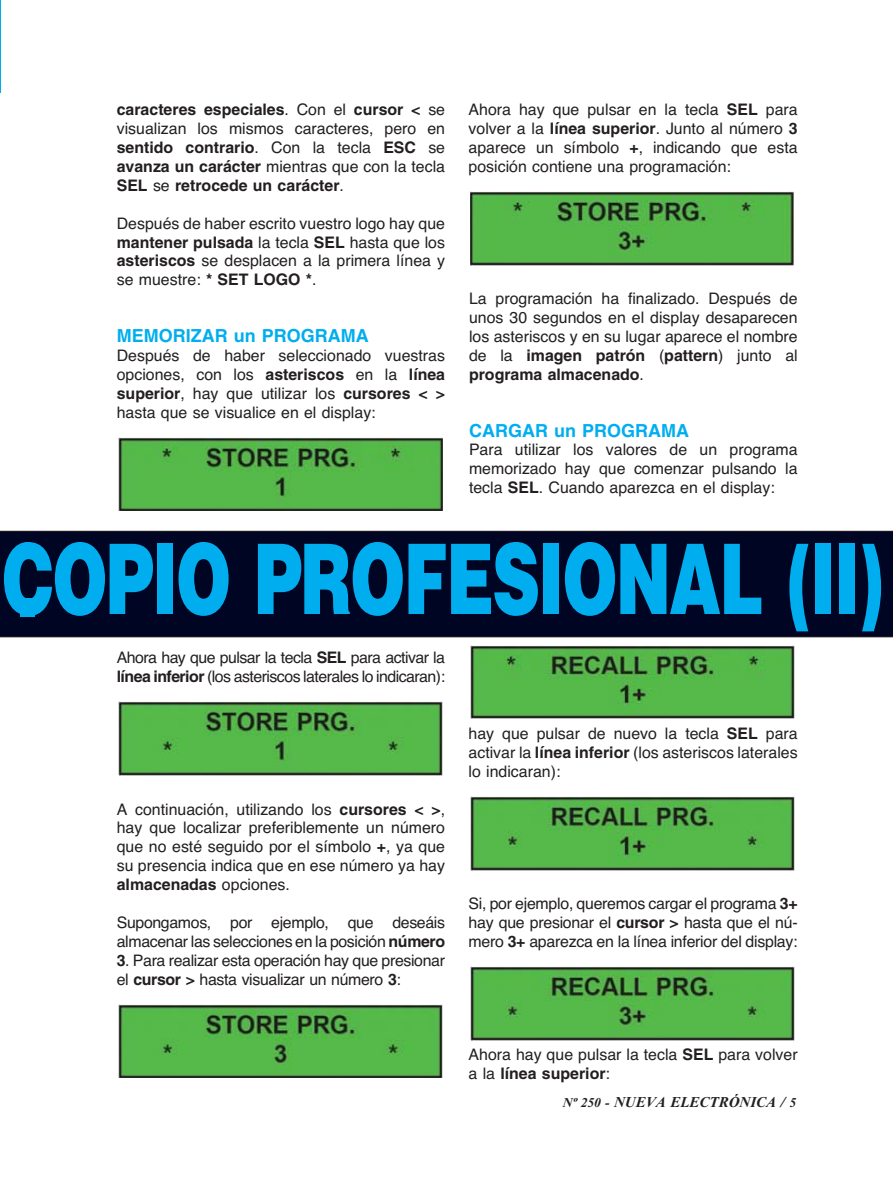
<style>
.page{position:relative;width:893px;height:1191px;background:#fff}
.page>*{position:absolute;margin:0;border:0;box-sizing:border-box;transform-origin:0 0}
.t1{font:900 97.5px "Helvetica";letter-spacing:-.025em;color:#00aeef;scale:.68 1}
.t2{font:900 90px "Helvetica";color:#00aeef;scale:.75 1}
.t3{font:700 18px "Helvetica";color:#00aeef}
.t4{font:15.9px/18.9px "Helvetica";color:#231f20;text-align:justify}
.t5{font:700 15.9px/18.9px "Helvetica";color:#231f20;text-align:justify}
.t6{font:15.9px/18.9px "Helvetica";letter-spacing:-.035em;color:#231f20}
.t7{font:15.9px/18.9px "Helvetica";letter-spacing:-.025em;color:#231f20}
.t8{font:15.9px/18.9px "Helvetica";letter-spacing:-.02em;color:#231f20}
.t9{font:italic 700 15px "Times New Roman";color:#231f20}
.s1{font-weight:400}
.s2{font-weight:700}
.s3{font-size:13.5px}
</style>
<div class="page">
<svg style="left:471px;top:1040px;width:323px;height:1px"></svg>
<img style="left:470px;top:966px;width:324px;height:74px">
<svg style="left:471px;top:870px;width:323px;height:1px"></svg>
<img style="left:470px;top:796px;width:324px;height:74px">
<img style="left:470px;top:645px;width:324px;height:74px">
<div style="left:470px;top:190px;width:324px;height:76px;background:#fdf5fa"></div>
<img style="left:470px;top:192px;width:324px;height:73px">
<img style="left:118px;top:1004px;width:324px;height:74px">
<img style="left:118px;top:702px;width:324px;height:74px">
<img style="left:119px;top:437px;width:323px;height:74px">
<hr style="left:0;top:1px;width:1px;height:92px;background:#00aeef">
<div style="left:0;top:531px;width:892px;height:106px;background:#000524"></div>
<p class="t5" style="left:117px;top:102px;width:330px">caracteres especiales<span class="s1">. Con el</span> cursor &lt; <span class="s1">se visualizan los mismos caracteres, pero en </span>sentido contrario<span class="s1">. Con la tecla</span> ESC <span class="s1">se </span>avanza un carácter <span class="s1">mientras que con la tecla </span>SEL <span class="s1">se</span> retrocede un carácter<span class="s1">.</span></p>
<p class="t4" style="left:117px;top:215px;width:330px">Después de haber escrito vuestro logo hay que <span class="s2">mantener pulsada</span> la tecla <span class="s2">SEL</span> hasta que los <span class="s2">asteriscos</span> se desplacen a la primera línea y se muestre: <span class="s2">* SET LOGO *</span>.</p>
<p class="t3" style="left:117px;top:329px;width:253px">MEMORIZAR un PROGRAMA</p>
<p class="t4" style="left:117px;top:347px;width:330px">Después de haber seleccionado vuestras opciones, con los <span class="s2">asteriscos</span> en la <span class="s2">línea superior</span>, hay que utilizar los <span class="s2">cursores &lt; &gt; </span>hasta que se visualice en el display:</p>
<p class="t4" style="left:468px;top:102px;width:330px">Ahora hay que pulsar en la tecla <span class="s2">SEL</span> para volver a la <span class="s2">línea superior</span>. Junto al número <span class="s2">3 </span>aparece un símbolo <span class="s2">+</span>, indicando que esta posición contiene una programación:</p>
<p class="t4" style="left:469px;top:291px;width:330px">La programación ha finalizado. Después de unos 30 segundos en el display desaparecen los asteriscos y en su lugar aparece el nombre de la <span class="s2">imagen patrón</span> (<span class="s2">pattern</span>) junto al <span class="s2">programa almacenado</span>.</p>
<p class="t3" style="left:469px;top:424px;width:221px">CARGAR un PROGRAMA</p>
<p class="t4" style="left:469px;top:442px;width:330px">Para utilizar los valores de un programa memorizado hay que comenzar pulsando la tecla <span class="s2">SEL</span>. Cuando aparezca en el display:</p>
<h1 class="t1" style="left:2px;top:544px;width:1297px">COPIO PROFESIONAL (II)</h1>
<h2 class="t2" style="left:16px;top:551px;width:31px">.</h2>
<p class="t6" style="left:117px;top:650px;width:330px">Ahora hay que pulsar la tecla <span class="s2">SEL</span> para activar la <span class="s2">línea inferior</span> (los asteriscos laterales lo indicaran):</p>
<p class="t4" style="left:117px;top:801px;width:330px">A continuación, utilizando los <span class="s2">cursores &lt; &gt;</span>, hay que localizar preferiblemente un número que no esté seguido por el símbolo <span class="s2">+</span>, ya que su presencia indica que en ese número ya hay <span class="s2">almacenadas</span> opciones.</p>
<p class="t8" style="left:117px;top:914px;width:330px">Supongamos, por ejemplo, que deseáis almacenar las selecciones en la posición <span class="s2">número</span></p>
<p class="t7" style="left:117px;top:952px;width:330px"><span class="s2">3</span>. Para realizar esta operación hay que presionar el <span class="s2">cursor &gt;</span> hasta visualizar un número <span class="s2">3</span>:</p>
<p class="t4" style="left:468px;top:725px;width:330px">hay que pulsar de nuevo la tecla <span class="s2">SEL</span> para activar la <span class="s2">línea inferior</span> (los asteriscos laterales lo indicaran):</p>
<p class="t4" style="left:468px;top:896px;width:330px">Si, por ejemplo, queremos cargar el programa <span class="s2">3+ </span>hay que presionar el <span class="s2">cursor &gt;</span> hasta que el nú&shy;mero <span class="s2">3+</span> aparezca en la línea inferior del display:</p>
<p class="t4" style="left:468px;top:1047px;width:330px">Ahora hay que pulsar la tecla <span class="s2">SEL</span> para volver a la <span class="s2">línea superior</span>:</p>
<p class="t9" style="left:563px;top:1097px;width:235px"><span class="s3">Nº 250 -</span> NUEVA ELECTRÓNICA / <span class="s3">5</span></p>
</div>
